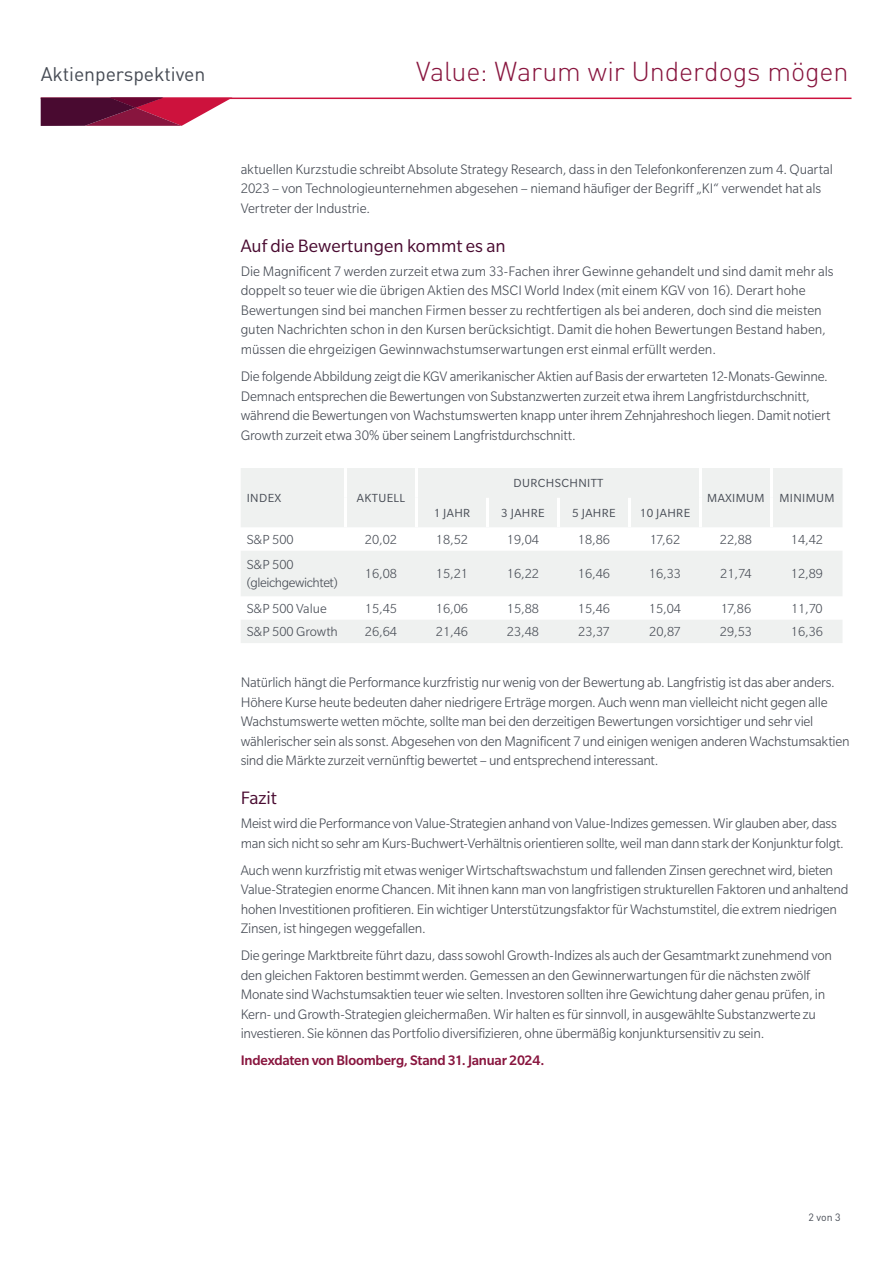
<style>
.page{position:relative;width:893px;height:1263px;background:#fff}
.page>*{position:absolute;margin:0;border:0;box-sizing:border-box;transform-origin:0 0}
.t1{font:300 27px "DINOT";letter-spacing:-.01em;color:#88153e}
.subhead{font:19.5px "Slate Std";color:#490a30}
.t2{font:19.5px "DINOT";letter-spacing:-.005em;color:#464b54}
.body_text{font:300 15px/19.5px "Slate Std";letter-spacing:-.015em;color:#464b54}
.body_text-2{font:500 15px "Slate Std";letter-spacing:-.015em;color:#88153e}
.subhead-2{font:300 14.25px "Slate Std";color:#464b54}
.subhead-3{font:300 14.25px "Slate Std";letter-spacing:-.03em;color:#464b54}
.subhead-4{font:12.75px "Slate Std";letter-spacing:.03em;color:#464b54}
.t3{font:10.5px "DINOT";color:#464b54}
</style>
<div class="page">
<hr style="left:41px;top:98px;width:810px;height:1px;background:#cd123d">
<svg style="left:41px;top:98px;width:191px;height:28px;background:#913052"></svg>
<svg style="left:241px;top:468px;width:601px;height:175px;fill:#eff1f0"></svg>
<hr style="left:344px;top:468px;width:3px;height:30px;background:#fff">
<hr style="left:415px;top:468px;width:3px;height:30px;background:#fff">
<hr style="left:699px;top:468px;width:3px;height:30px;background:#fff">
<hr style="left:770px;top:468px;width:3px;height:30px;background:#fff">
<hr style="left:344px;top:498px;width:3px;height:29px;background:#fff">
<hr style="left:415px;top:498px;width:3px;height:29px;background:#fff">
<hr style="left:486px;top:498px;width:3px;height:29px;background:#fff">
<hr style="left:557px;top:498px;width:3px;height:29px;background:#fff">
<hr style="left:628px;top:498px;width:3px;height:29px;background:#fff">
<hr style="left:699px;top:498px;width:3px;height:29px;background:#fff">
<hr style="left:770px;top:498px;width:3px;height:29px;background:#fff">
<h2 class="t2" style="left:41px;top:62px;width:166px">Aktienperspektiven</h2>
<h1 class="t1" style="left:416px;top:55px;width:434px">Value: Warum wir Underdogs mögen</h1>
<p class="body_text" style="left:241px;top:159px;width:594px">aktuellen Kurzstudie schreibt Absolute Strategy Research, dass in den Telefonkonferenzen zum 4. Quartal<br>2023 – von Technologieunternehmen abgesehen – niemand häufiger der Begriff „KI“ verwendet hat als<br>Vertreter der Industrie.</p>
<p class="subhead" style="left:241px;top:236px;width:266px">Auf die Bewertungen kommt es an</p>
<p class="body_text" style="left:241px;top:261px;width:594px">Die Magnificent 7 werden zurzeit etwa zum 33-Fachen ihrer Gewinne gehandelt und sind damit mehr als doppelt so teuer wie die übrigen Aktien des MSCI World Index (mit einem KGV von 16). Derart hohe Bewertungen sind bei manchen Firmen besser zu rechtfertigen als bei anderen, doch sind die meisten guten Nachrichten schon in den Kursen berücksichtigt. Damit die hohen Bewertungen Bestand haben, müssen die ehrgeizigen Gewinnwachstumserwartungen erst einmal erfüllt werden.</p>
<p class="body_text" style="left:241px;top:366px;width:591px">Die folgende Abbildung zeigt die KGV amerikanischer Aktien auf Basis der erwarteten 12-Monats-Gewinne.<br>Demnach entsprechen die Bewertungen von Substanzwerten zurzeit etwa ihrem Langfristdurchschnitt, während die Bewertungen von Wachstumswerten knapp unter ihrem Zehnjahreshoch liegen. Damit notiert Growth zurzeit etwa 30% über seinem Langfristdurchschnitt.</p>
<p class="subhead-4" style="left:247px;top:491px;width:36px">INDEX</p>
<p class="subhead-4" style="left:357px;top:491px;width:50px">AKTUELL</p>
<p class="subhead-4" style="left:513px;top:476px;width:92px">DURCHSCHNITT</p>
<p class="subhead-4" style="left:434px;top:506px;width:38px">1 JAHR</p>
<p class="subhead-4" style="left:501px;top:506px;width:45px">3 JAHRE</p>
<p class="subhead-4" style="left:572px;top:506px;width:45px">5 JAHRE</p>
<p class="subhead-4" style="left:640px;top:506px;width:52px">10 JAHRE</p>
<p class="subhead-4" style="left:707px;top:491px;width:59px">MAXIMUM</p>
<p class="subhead-4" style="left:779px;top:491px;width:57px">MINIMUM</p>
<p class="subhead-2" style="left:247px;top:532px;width:48px">S&amp;P 500</p>
<p class="subhead-2" style="left:365px;top:532px;width:34px">20,02</p>
<p class="subhead-2" style="left:436px;top:532px;width:34px">18,52</p>
<p class="subhead-2" style="left:507px;top:532px;width:34px">19,04</p>
<p class="subhead-2" style="left:578px;top:532px;width:34px">18,86</p>
<p class="subhead-2" style="left:650px;top:532px;width:32px">17,62</p>
<p class="subhead-2" style="left:720px;top:532px;width:34px">22,88</p>
<p class="subhead-2" style="left:791px;top:532px;width:34px">14,42</p>
<p class="subhead-2" style="left:247px;top:557px;width:48px">S&amp;P 500</p>
<p class="subhead-3" style="left:247px;top:575px;width:93px">(gleichgewichtet)</p>
<p class="subhead-2" style="left:365px;top:566px;width:34px">16,08</p>
<p class="subhead-2" style="left:436px;top:566px;width:34px">15,21</p>
<p class="subhead-2" style="left:507px;top:566px;width:34px">16,22</p>
<p class="subhead-2" style="left:578px;top:566px;width:34px">16,46</p>
<p class="subhead-2" style="left:649px;top:566px;width:34px">16,33</p>
<p class="subhead-2" style="left:720px;top:566px;width:33px">21,74</p>
<p class="subhead-2" style="left:791px;top:566px;width:34px">12,89</p>
<p class="subhead-2" style="left:247px;top:601px;width:82px">S&amp;P 500 Value</p>
<p class="subhead-2" style="left:365px;top:601px;width:34px">15,45</p>
<p class="subhead-2" style="left:436px;top:601px;width:34px">16,06</p>
<p class="subhead-2" style="left:507px;top:601px;width:34px">15,88</p>
<p class="subhead-2" style="left:578px;top:601px;width:34px">15,46</p>
<p class="subhead-2" style="left:649px;top:601px;width:34px">15,04</p>
<p class="subhead-2" style="left:721px;top:601px;width:32px">17,86</p>
<p class="subhead-2" style="left:791px;top:601px;width:33px">11,70</p>
<p class="subhead-2" style="left:247px;top:624px;width:93px">S&amp;P 500 Growth</p>
<p class="subhead-2" style="left:365px;top:624px;width:34px">26,64</p>
<p class="subhead-2" style="left:436px;top:624px;width:34px">21,46</p>
<p class="subhead-2" style="left:507px;top:624px;width:34px">23,48</p>
<p class="subhead-2" style="left:578px;top:624px;width:33px">23,37</p>
<p class="subhead-2" style="left:649px;top:624px;width:33px">20,87</p>
<p class="subhead-2" style="left:720px;top:624px;width:34px">29,53</p>
<p class="subhead-2" style="left:791px;top:624px;width:34px">16,36</p>
<p class="body_text" style="left:241px;top:672px;width:610px">Natürlich hängt die Performance kurzfristig nur wenig von der Bewertung ab. Langfristig ist das aber anders.<br>Höhere Kurse heute bedeuten daher niedrigere Erträge morgen. Auch wenn man vielleicht nicht gegen alle Wachstumswerte wetten möchte, sollte man bei den derzeitigen Bewertungen vorsichtiger und sehr viel wählerischer sein als sonst. Abgesehen von den Magnificent 7 und einigen wenigen anderen Wachstumsaktien sind die Märkte zurzeit vernünftig bewertet – und entsprechend interessant.</p>
<p class="subhead" style="left:241px;top:788px;width:38px">Fazit</p>
<p class="body_text" style="left:241px;top:813px;width:605px">Meist wird die Performance von Value-Strategien anhand von Value-Indizes gemessen. Wir glauben aber, dass man sich nicht so sehr am Kurs-Buchwert-Verhältnis orientieren sollte, weil man dann stark der Konjunktur folgt.</p>
<p class="body_text" style="left:241px;top:860px;width:609px">Auch wenn kurzfristig mit etwas weniger Wirtschaftswachstum und fallenden Zinsen gerechnet wird, bieten Value-Strategien enorme Chancen. Mit ihnen kann man von langfristigen strukturellen Faktoren und anhaltend hohen Investitionen profitieren. Ein wichtiger Unterstützungsfaktor für Wachstumstitel, die extrem niedrigen Zinsen, ist hingegen weggefallen.</p>
<p class="body_text" style="left:241px;top:945px;width:593px">Die geringe Marktbreite führt dazu, dass sowohl Growth-Indizes als auch der Gesamtmarkt zunehmend von den gleichen Faktoren bestimmt werden. Gemessen an den Gewinnerwartungen für die nächsten zwölf Monate sind Wachstumsaktien teuer wie selten. Investoren sollten ihre Gewichtung daher genau prüfen, in Kern- und Growth-Strategien gleichermaßen. Wir halten es für sinnvoll, in ausgewählte Substanzwerte zu investieren. Sie können das Portfolio diversifizieren, ohne übermäßig konjunktursensitiv zu sein.</p>
<p class="body_text-2" style="left:241px;top:1052px;width:305px">Indexdaten von Bloomberg, Stand 31. Januar 2024.</p>
<p class="t3" style="left:808px;top:1211px;width:34px">2 von 3</p>
</div>
